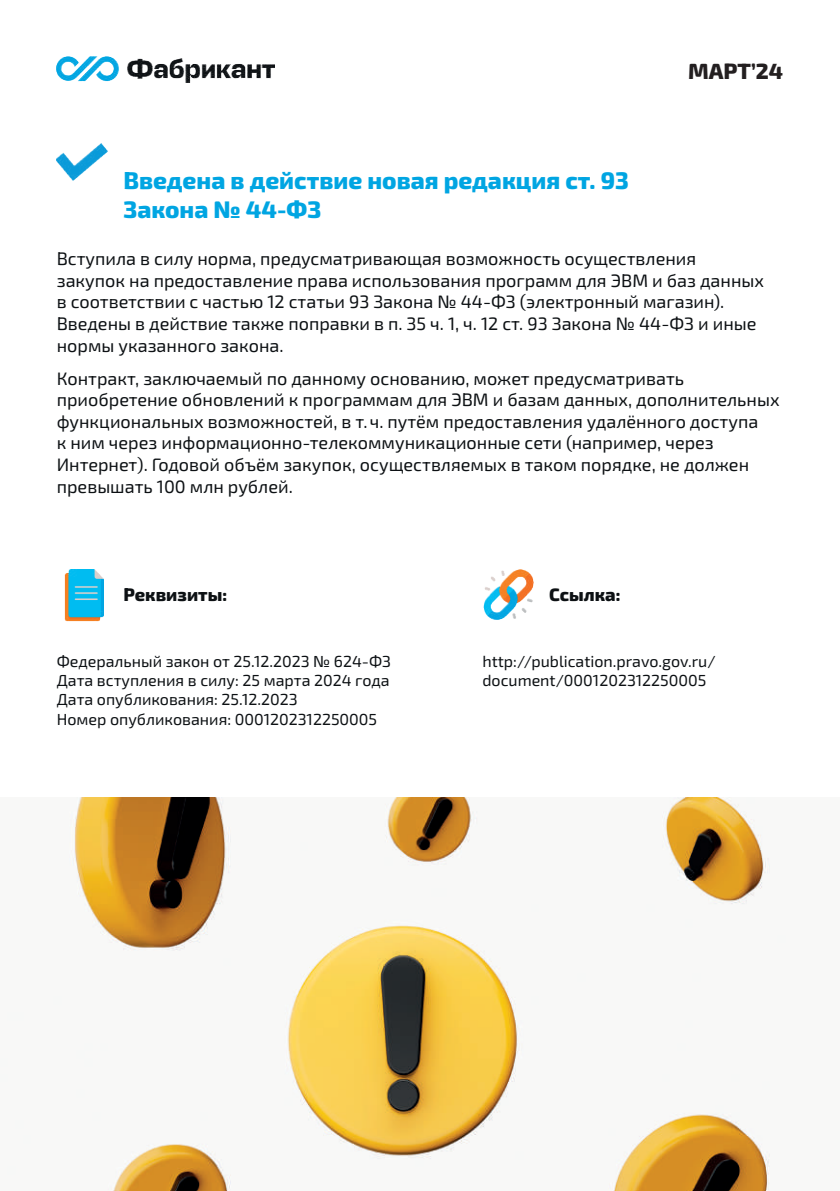
<style>
.page{position:relative;width:840px;height:1191px;background:#fff}
.page>*{position:absolute;margin:0;border:0;box-sizing:border-box;transform-origin:0 0}
.t1{font:800 24px/28.8px "Exo 2";color:#00a5e2}
.t2{font:800 22px "Exo 2";color:#231f20}
.t3{font:18px/21.6px "Exo 2";color:#0d1114}
.t4{font:800 18px "Exo 2";color:#0d1114}
.t5{font:16px/19.2px "Exo 2";color:#0d1114}
</style>
<div class="page">
<img style="left:57px;top:57px;width:217px;height:25px">
<img style="left:57px;top:143px;width:50px;height:37px">
<img style="left:64px;top:570px;width:39px;height:52px">
<img style="left:483px;top:570px;width:50px;height:50px">
<img style="left:69px;top:797px;width:701px;height:394px">
<p class="t2" style="left:687px;top:56px;width:96px">МАРТ’24</p>
<h1 class="t1" style="left:123px;top:166px;width:506px">Введена в действие новая редакция ст. 93<br>Закона № 44-ФЗ</h1>
<p class="t3" style="left:57px;top:247px;width:708px">Вступила в силу норма, предусматривающая возможность осуществления закупок на предоставление права использования программ для ЭВМ и баз данных в соответствии с частью 12 статьи 93 Закона № 44-ФЗ (электронный магазин).<br>Введены в действие также поправки в п. 35 ч. 1, ч. 12 ст. 93 Закона № 44-ФЗ и иные нормы указанного закона.</p>
<p class="t3" style="left:57px;top:367px;width:724px">Контракт, заключаемый по данному основанию, может предусматривать приобретение обновлений к программам для ЭВМ и базам данных, дополнительных функциональных возможностей, в т. ч. путём предоставления удалённого доступа<br>к ним через информационно-телекоммуникационные сети (например, через Интернет). Годовой объём закупок, осуществляемых в таком порядке, не должен превышать 100 млн рублей.</p>
<p class="t4" style="left:123px;top:582px;width:105px">Реквизиты:</p>
<p class="t4" style="left:549px;top:582px;width:73px">Ссылка:</p>
<p class="t5" style="left:57px;top:651px;width:335px">Федеральный закон от 25.12.2023 № 624-ФЗ Дата вступления в силу: 25 марта 2024 года Дата опубликования: 25.12.2023<br>Номер опубликования: 0001202312250005</p>
<p class="t5" style="left:482px;top:651px;width:234px">http://publication.pravo.gov.ru/ document/0001202312250005</p>
</div>
